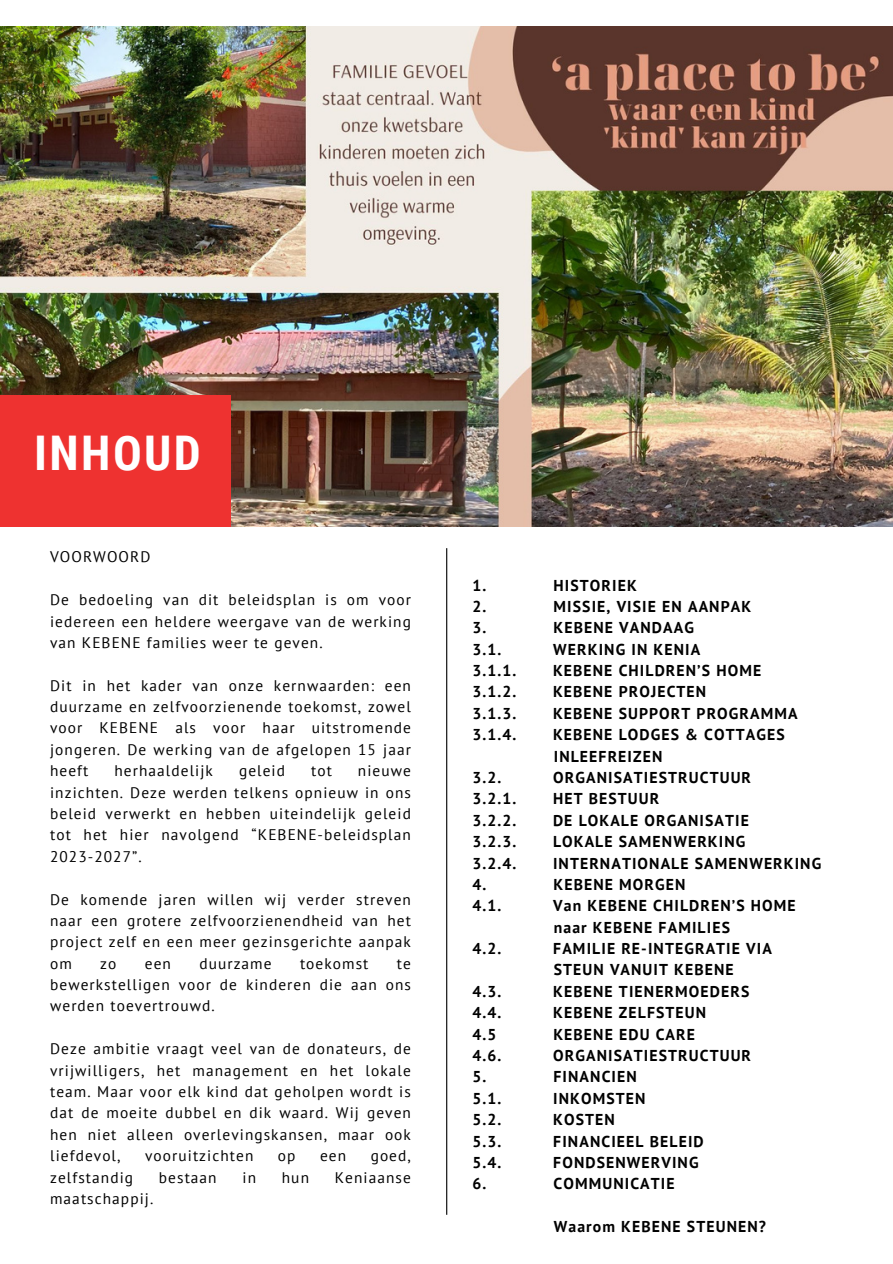
<style>
.page{position:relative;width:893px;height:1264px;background:#fff}
.page>*{position:absolute;margin:0;border:0;box-sizing:border-box;transform-origin:0 0}
.t1{font:700 47.85px "Roboto Condensed";letter-spacing:.05em;color:#fff}
.t2{font:700 15.75px/21.3px "PT Sans";letter-spacing:.07em;color:#000}
.t3{font:15.3px/21.3px "PT Sans";letter-spacing:.07em;color:#000;text-align:justify}
</style>
<div class="page">
<img style="left:0;top:26px;width:892px;height:500px">
<div style="left:0;top:396px;width:231px;height:130px;background:#ee3230"></div>
<hr style="left:446px;top:548px;width:1px;height:666px;background:#000">
<h1 class="t1" style="left:34px;top:420px;width:168px">INHOUD</h1>
<p class="t3" style="left:50px;top:546px;width:102px">VOORWOORD</p>
<p class="t3" style="left:50px;top:588px;width:362px">De bedoeling van dit beleidsplan is om voor iedereen een heldere weergave van de werking van KEBENE families weer te geven.</p>
<p class="t3" style="left:50px;top:674px;width:362px">Dit in het kader van onze kernwaarden: een duurzame en zelfvoorzienende toekomst, zowel voor KEBENE als voor haar uitstromende jongeren. De werking van de afgelopen 15 jaar heeft</p>
<p class="t3" style="left:50px;top:759px;width:362px;text-indent:308px">nieuwe inzichten. Deze werden telkens opnieuw in ons beleid verwerkt en hebben uiteindelijk geleid tot het hier navolgend “KEBENE-beleidsplan 2023-2027”.</p>
<p class="t3" style="left:50px;top:888px;width:362px">De komende jaren willen wij verder streven naar een grotere zelfvoorzienendheid van het project zelf en een meer gezinsgerichte aanpak om</p>
<p class="t3" style="left:114px;top:759px;width:100px">herhaaldelijk</p>
<p class="t3" style="left:239px;top:759px;width:48px">geleid</p>
<p class="t3" style="left:311px;top:759px;width:22px">tot</p>
<p class="t3" style="left:100px;top:952px;width:18px">zo</p>
<p class="t3" style="left:145px;top:952px;width:28px">een</p>
<p class="t3" style="left:199px;top:952px;width:74px">duurzame</p>
<p class="t3" style="left:300px;top:952px;width:70px">toekomst</p>
<p class="t3" style="left:50px;top:952px;width:362px;text-indent:347px">te bewerkstelligen voor de kinderen die aan ons werden toevertrouwd.</p>
<p class="t3" style="left:50px;top:1037px;width:362px">Deze ambitie vraagt veel van de donateurs, de vrijwilligers, het management en het lokale team. Maar voor elk kind dat geholpen wordt is dat de moeite dubbel en dik waard. Wij geven hen niet alleen overlevingskansen, maar ook liefdevol,</p>
<p class="t3" style="left:145px;top:1144px;width:110px">vooruitzichten</p>
<p class="t3" style="left:278px;top:1144px;width:19px">op</p>
<p class="t3" style="left:320px;top:1144px;width:28px">een</p>
<p class="t3" style="left:370px;top:1144px;width:42px">goed,</p>
<p class="t3" style="left:50px;top:1166px;width:84px">zelfstandig</p>
<p class="t3" style="left:159px;top:1166px;width:59px">bestaan</p>
<p class="t3" style="left:242px;top:1166px;width:15px">in</p>
<p class="t3" style="left:282px;top:1166px;width:29px">hun</p>
<p class="t3" style="left:335px;top:1166px;width:78px">Keniaanse</p>
<p class="t3" style="left:50px;top:1187px;width:105px">maatschappij.</p>
<p class="t2" style="left:472px;top:574px;width:15px">1.</p>
<p class="t2" style="left:553px;top:574px;width:85px">HISTORIEK</p>
<p class="t2" style="left:472px;top:595px;width:15px">2.</p>
<p class="t2" style="left:553px;top:595px;width:199px">MISSIE, VISIE EN AANPAK</p>
<p class="t2" style="left:472px;top:617px;width:15px">3.</p>
<p class="t2" style="left:553px;top:617px;width:142px">KEBENE VANDAAG</p>
<p class="t2" style="left:472px;top:638px;width:30px">3.1.</p>
<p class="t2" style="left:553px;top:638px;width:148px">WERKING IN KENIA</p>
<p class="t2" style="left:472px;top:659px;width:45px">3.1.1.</p>
<p class="t2" style="left:553px;top:659px;width:210px">KEBENE CHILDREN’S HOME</p>
<p class="t2" style="left:472px;top:681px;width:45px">3.1.2.</p>
<p class="t2" style="left:553px;top:681px;width:155px">KEBENE PROJECTEN</p>
<p class="t2" style="left:472px;top:702px;width:45px">3.1.3.</p>
<p class="t2" style="left:553px;top:702px;width:246px">KEBENE SUPPORT PROGRAMMA</p>
<p class="t2" style="left:472px;top:723px;width:45px">3.1.4.</p>
<p class="t2" style="left:553px;top:723px;width:233px">KEBENE LODGES &amp; COTTAGES<br>INLEEFREIZEN</p>
<p class="t2" style="left:472px;top:766px;width:30px">3.2.</p>
<p class="t2" style="left:553px;top:766px;width:199px">ORGANISATIESTRUCTUUR</p>
<p class="t2" style="left:472px;top:788px;width:45px">3.2.1.</p>
<p class="t2" style="left:553px;top:788px;width:108px">HET BESTUUR</p>
<p class="t2" style="left:472px;top:809px;width:45px">3.2.2.</p>
<p class="t2" style="left:553px;top:809px;width:197px">DE LOKALE ORGANISATIE</p>
<p class="t2" style="left:472px;top:830px;width:45px">3.2.3.</p>
<p class="t2" style="left:553px;top:830px;width:194px">LOKALE SAMENWERKING</p>
<p class="t2" style="left:472px;top:852px;width:45px">3.2.4.</p>
<p class="t2" style="left:553px;top:852px;width:270px">INTERNATIONALE SAMENWERKING</p>
<p class="t2" style="left:472px;top:873px;width:15px">4.</p>
<p class="t2" style="left:553px;top:873px;width:133px">KEBENE MORGEN</p>
<p class="t2" style="left:472px;top:894px;width:30px">4.1.</p>
<p class="t2" style="left:553px;top:894px;width:244px">Van KEBENE CHILDREN’S HOME naar KEBENE FAMILIES</p>
<p class="t2" style="left:472px;top:937px;width:30px">4.2.</p>
<p class="t2" style="left:553px;top:937px;width:220px">FAMILIE RE-INTEGRATIE VIA<br>STEUN VANUIT KEBENE</p>
<p class="t2" style="left:472px;top:980px;width:30px">4.3.</p>
<p class="t2" style="left:553px;top:980px;width:197px">KEBENE TIENERMOEDERS</p>
<p class="t2" style="left:472px;top:1001px;width:30px">4.4.</p>
<p class="t2" style="left:553px;top:1001px;width:154px">KEBENE ZELFSTEUN</p>
<p class="t2" style="left:472px;top:1023px;width:25px">4.5</p>
<p class="t2" style="left:553px;top:1023px;width:143px">KEBENE EDU CARE</p>
<p class="t2" style="left:472px;top:1044px;width:30px">4.6.</p>
<p class="t2" style="left:553px;top:1044px;width:199px">ORGANISATIESTRUCTUUR</p>
<p class="t2" style="left:472px;top:1065px;width:15px">5.</p>
<p class="t2" style="left:553px;top:1065px;width:85px">FINANCIEN</p>
<p class="t2" style="left:472px;top:1087px;width:30px">5.1.</p>
<p class="t2" style="left:553px;top:1087px;width:94px">INKOMSTEN</p>
<p class="t2" style="left:472px;top:1108px;width:30px">5.2.</p>
<p class="t2" style="left:553px;top:1108px;width:63px">KOSTEN</p>
<p class="t2" style="left:472px;top:1130px;width:30px">5.3.</p>
<p class="t2" style="left:553px;top:1130px;width:152px">FINANCIEEL BELEID</p>
<p class="t2" style="left:472px;top:1151px;width:30px">5.4.</p>
<p class="t2" style="left:553px;top:1151px;width:147px">FONDSENWERVING</p>
<p class="t2" style="left:472px;top:1172px;width:15px">6.</p>
<p class="t2" style="left:553px;top:1172px;width:123px">COMMUNICATIE</p>
<p class="t2" style="left:553px;top:1215px;width:214px">Waarom KEBENE STEUNEN?</p>
</div>
